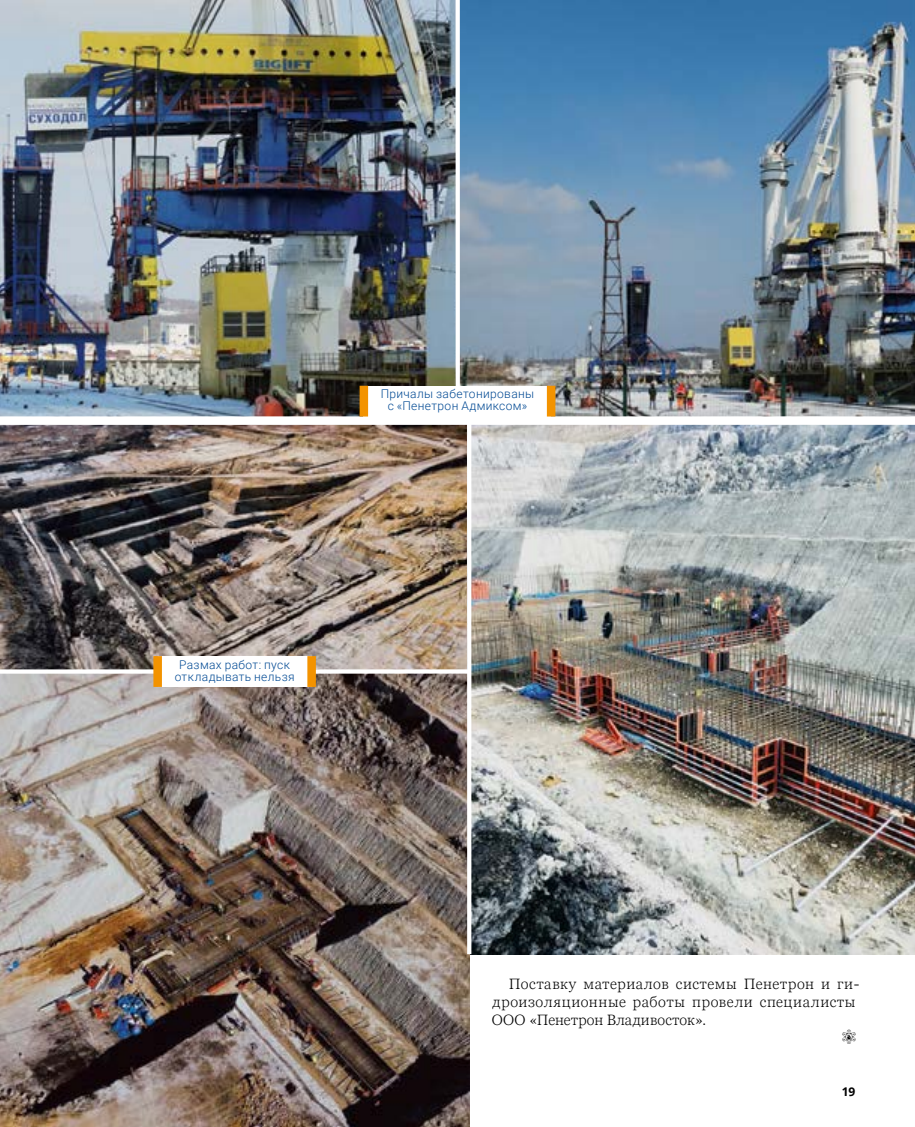
<style>
.page{position:relative;width:915px;height:1127px;background:#fff}
.page>*{position:absolute;margin:0;border:0;box-sizing:border-box;transform-origin:0 0}
.t1{font:300 15px/18px "Georgia Pro";letter-spacing:.035em;color:#000}
.t2{font:300 12px/12px "Roboto";letter-spacing:.03em;color:#004993;text-align:center}
.t3{font:700 12px "Open Sans";color:#000}
</style>
<div class="page">
<img style="left:0;top:0;width:914px;height:416px">
<img style="left:0;top:425px;width:467px;height:244px">
<img style="left:471px;top:425px;width:443px;height:529px">
<img style="left:0;top:674px;width:469px;height:453px">
<svg style="left:467px;top:432px;width:2px;height:522px"></svg>
<svg style="left:455px;top:0;width:4px;height:386px"></svg>
<div style="left:364px;top:386px;width:187px;height:30px;background:#fff"></div>
<div style="left:359px;top:386px;width:9px;height:30px;background:#f39300"></div>
<div style="left:546px;top:386px;width:9px;height:30px;background:#f39300"></div>
<div style="left:158px;top:656px;width:153px;height:31px;background:#fff"></div>
<div style="left:153px;top:656px;width:9px;height:31px;background:#f39300"></div>
<div style="left:307px;top:656px;width:9px;height:31px;background:#f39300"></div>
<p class="t2" style="left:381px;top:388px;width:155px">Причалы забетонированы с «Пенетрон Адмиксом»</p>
<p class="t2" style="left:175px;top:658px;width:121px">Размах работ: пуск откладывать нельзя</p>
<p class="t1" style="left:492px;top:975px;width:369px;text-indent:17px">Поставку материалов системы Пенетрон и ги&shy;дроизоляционные работы провели специалисты<br>ООО «Пенетрон Владивосток».</p>
<p class="t3" style="left:841px;top:1083px;width:15px">19</p>
</div>
